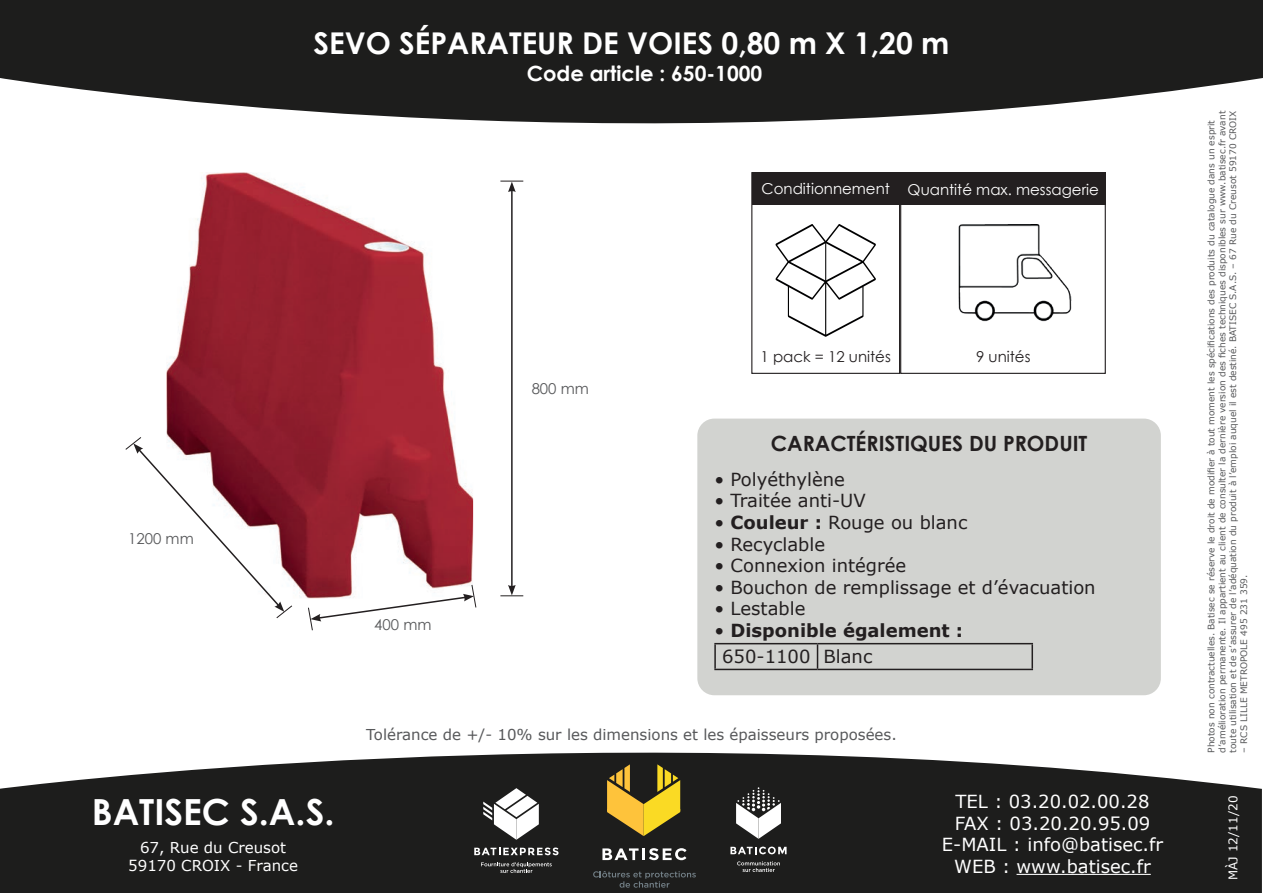
<style>
.page{position:relative;width:1263px;height:893px;background:#fff}
.page>*{position:absolute;margin:0;border:0;box-sizing:border-box;transform-origin:0 0}
.t1{font:700 36px "Century Gothic";color:#fff}
.t2{font:700 30px "Century Gothic";color:#fff}
.t3{font:700 21px "Century Gothic";color:#231f20}
.t4{font:700 21px "Century Gothic";color:#fff}
.t5{font:18px "Verdana";color:#231f20}
.t6{font:18px/21.6px "Verdana";color:#fff;text-align:center}
.t7{font:700 18px/26.5px "Verdana";color:#231f20}
.t8{font:15px "Verdana";color:#57585a}
.t9{font:15px "Century Gothic";color:#fff}
.t10{font:15px/18px "Verdana";color:#fff;text-align:center}
.t11{font:15px "Century Gothic";color:#231f20}
.t12{font:15px "Century Gothic";color:#57585a}
.t13{font:12px "Verdana";color:#fff}
.t14{font:9px/10.8px "Verdana";color:#57585a}
.s1{font-weight:700}
.s2{font-weight:400}
</style>
<div class="page">
<svg style="left:0;top:0;width:1263px;height:124px;background:#393938"></svg>
<svg style="left:0;top:752px;width:1262px;height:141px;background:#323232"></svg>
<hr style="left:1016px;top:874px;width:135px;height:1px;background:#fff">
<svg style="left:607px;top:764px;width:73px;height:72px;background:#937b26"></svg>
<svg style="left:602px;top:848px;width:84px;height:12px"></svg>
<svg style="left:593px;top:871px;width:103px;height:17px;background:#2d2f30"></svg>
<svg style="left:730px;top:847px;width:56px;height:7px"></svg>
<svg style="left:737px;top:861px;width:43px;height:11px"></svg>
<svg style="left:736px;top:787px;width:45px;height:52px"></svg>
<svg style="left:474px;top:847px;width:84px;height:8px"></svg>
<svg style="left:483px;top:788px;width:56px;height:52px"></svg>
<svg style="left:481px;top:862px;width:71px;height:11px"></svg>
<img style="left:166px;top:172px;width:307px;height:426px">
<svg style="left:308px;top:584px;width:169px;height:47px"></svg>
<hr style="left:511px;top:190px;width:2px;height:397px;background:#231f20">
<svg style="left:125px;top:436px;width:168px;height:183px"></svg>
<svg style="left:500px;top:181px;width:23px;height:11px"></svg>
<svg style="left:500px;top:585px;width:23px;height:11px"></svg>
<div style="left:125px;top:533px;width:71px;height:13px;background:#fff"></div>
<div style="left:697px;top:419px;width:464px;height:276px;background:#d2d3d0;border-radius:17px"></div>
<hr style="left:714px;top:643px;width:103px;height:1px;background:#231f20">
<hr style="left:714px;top:644px;width:2px;height:25px;background:#231f20">
<hr style="left:817px;top:643px;width:216px;height:1px;background:#231f20">
<svg style="left:817px;top:644px;width:1px;height:25px"></svg>
<hr style="left:1031px;top:644px;width:2px;height:25px;background:#231f20">
<hr style="left:714px;top:669px;width:103px;height:1px;background:#231f20">
<hr style="left:817px;top:669px;width:216px;height:1px;background:#231f20">
<div style="left:751px;top:172px;width:149px;height:202px;border:1px solid #231f20"></div>
<div style="left:752px;top:173px;width:147px;height:32px;background:#231f20"></div>
<svg style="left:775px;top:224px;width:101px;height:113px"></svg>
<hr style="left:825px;top:242px;width:1px;height:41px;background:#000001">
<div style="left:900px;top:172px;width:206px;height:202px;border:1px solid #231f20"></div>
<div style="left:901px;top:173px;width:205px;height:32px;background:#231f20"></div>
<img style="left:958px;top:225px;width:114px;height:97px">
<h2 class="t2" style="left:313px;top:20px;width:637px">SEVO SÉPARATEUR DE VOIES 0,80 m X 1,20 m</h2>
<h3 class="t4" style="left:527px;top:58px;width:237px">Code article : 650-1000</h3>
<h3 class="t9" style="left:761px;top:179px;width:130px">Conditionnement</h3>
<h3 class="t9" style="left:908px;top:179px;width:193px">Quantité max. messagerie</h3>
<h3 class="t12" style="left:128px;top:529px;width:67px">1200 mm</h3>
<h1 class="t1" style="left:92px;top:784px;width:244px">BATISEC S.A.S.</h1>
<h3 class="t10" style="left:128px;top:839px;width:171px">67, Rue du Creusot<br>59170 CROIX - France</h3>
<h3 class="t12" style="left:374px;top:614px;width:59px">400 mm</h3>
<h3 class="t12" style="left:532px;top:378px;width:59px">800 mm</h3>
<h3 class="t11" style="left:760px;top:346px;width:132px">1 pack = 12 unités</h3>
<h3 class="t11" style="left:976px;top:346px;width:56px">9 unités</h3>
<h3 class="t3" style="left:771px;top:428px;width:318px">CARACTÉRISTIQUES DU PRODUIT</h3>
<h3 class="t5" style="left:714px;top:467px;width:132px">• Polyéthylène</h3>
<h3 class="t5" style="left:714px;top:488px;width:153px">• Traitée anti-UV</h3>
<h3 class="t5" style="left:714px;top:510px;width:255px">• <span class="s1">Couleur :</span> Rouge ou blanc</h3>
<h3 class="t5" style="left:714px;top:532px;width:112px">• Recyclable</h3>
<h3 class="t5" style="left:714px;top:553px;width:193px">• Connexion intégrée</h3>
<h3 class="t5" style="left:714px;top:575px;width:383px">• Bouchon de remplissage et d’évacuation</h3>
<h3 class="t5" style="left:714px;top:596px;width:93px">• Lestable</h3>
<h3 class="t7" style="left:722px;top:617px;width:242px;text-indent:-8px"><span class="s2">•</span> Disponible également :<br><span class="s2">650-1100 Blanc</span></h3>
<h3 class="t8" style="left:366px;top:724px;width:532px">Tolérance de +/- 10% sur les dimensions et les épaisseurs proposées.</h3>
<h3 class="t6" style="left:942px;top:790px;width:223px">TEL : 03.20.02.00.28<br>FAX : 03.20.20.95.09<br>E-MAIL : info@batisec.fr<br>WEB : www.batisec.fr</h3>
<p class="t14" style="left:1206px;top:753px;width:643px;rotate:-90deg">Photos non contractuelles. Batisec se réserve le droit de modifier à tout moment les spécifications des produits du catalogue dans un esprit d’amélioration permanente. Il appartient au client de consulter la dernière version des fiches techniques disponibles sur www.batisec.fr avant toute utilisation et de s’assurer de l’adéquation du produit à l’emploi auquel il est destiné. BATISEC S.A.S. – 67 Rue du Creusot 59170 CROIX</p>
<p class="t14" style="left:1238px;top:753px;width:180px;rotate:-90deg">– RCS LILLE METROPOLE 495 231 359.</p>
<h3 class="t13" style="left:1225px;top:880px;width:86px;rotate:-90deg">MÀJ 12/11/20</h3>
</div>
